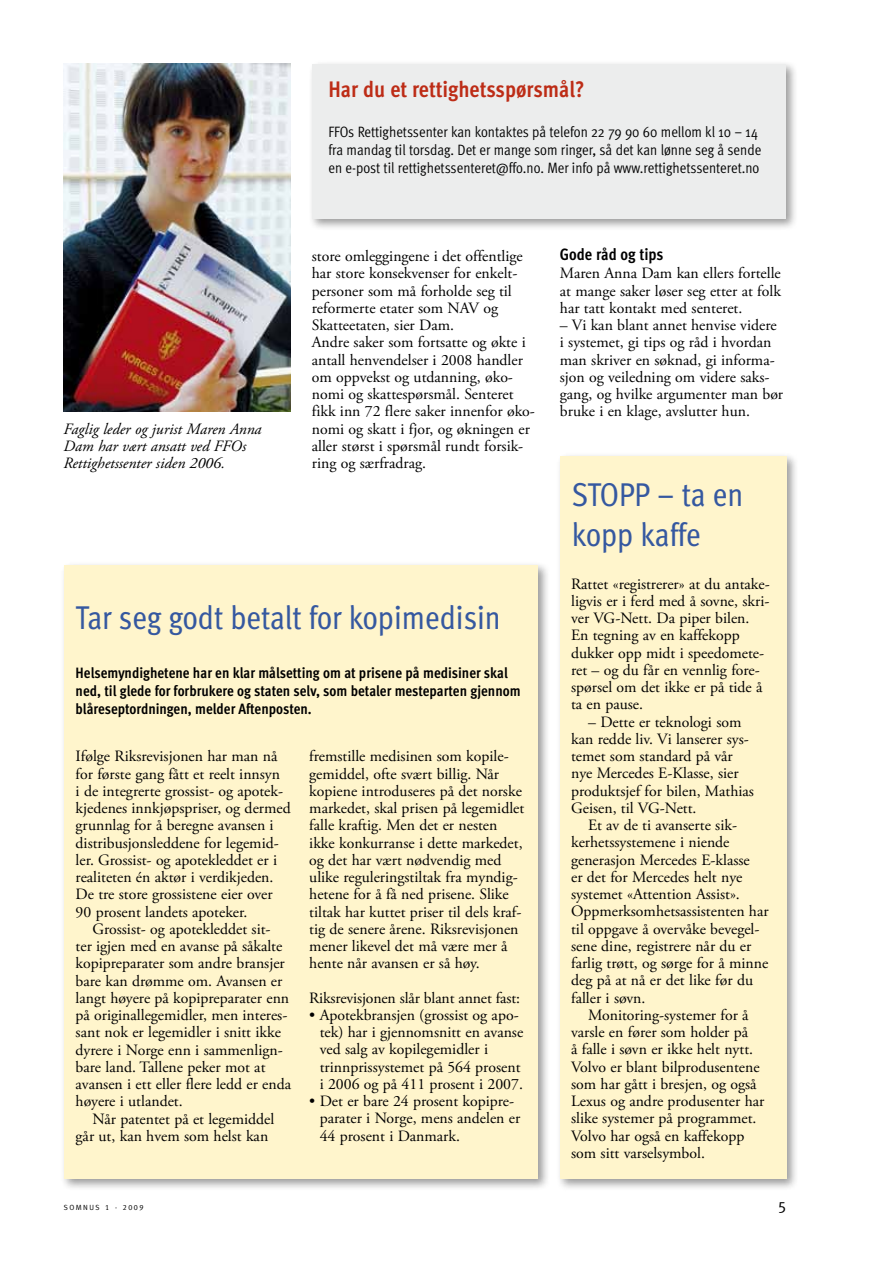
<style>
.page{position:relative;width:893px;height:1263px;background:#fff}
.page>*{position:absolute;margin:0;border:0;box-sizing:border-box;transform-origin:0 0}
.t1{font:33px/40.5px "Meta Cond";color:#3558a0}
.t2{font:700 22.5px "Meta Cond";color:#bd2c16}
.t3{font:700 16.5px "Meta Cond";color:#000}
.t4{font:15.75px/17.2px "Adobe Garamond Pro";color:#000}
.t5{font:italic 15.75px/17.2px "Adobe Garamond Pro";color:#000}
.t6{font:15.75px "Meta";color:#000}
.t7{font:15px/18px "Meta Cond Normal";color:#000}
.t8{font:700 15px/18px "Meta Cond";color:#000}
.t9{font:7.5px "Meta";letter-spacing:.2em;color:#000}
.s1{font-family:"Meta Caps"}
</style>
<div class="page">
<div style="left:60px;top:562px;width:490px;height:629px;background:#000;opacity:.4"></div>
<div style="left:64px;top:566px;width:474px;height:613px;background:#fff5cc"></div>
<div style="left:556px;top:452px;width:243px;height:739px;background:#000;opacity:.4"></div>
<div style="left:560px;top:456px;width:227px;height:723px;background:#fff5cc"></div>
<img style="left:64px;top:64px;width:227px;height:347px">
<div style="left:309px;top:61px;width:489px;height:171px;background:#000;opacity:.4"></div>
<div style="left:313px;top:65px;width:473px;height:154px;background:#eceded"></div>
<p class="t5" style="left:64px;top:420px;width:199px">Faglig leder og jurist Maren Anna<br>Dam har vært ansatt ved FFOs<br>Rettighetssenter siden 2006.</p>
<h2 class="t2" style="left:328px;top:76px;width:258px">Har du et rettighetsspørsmål?</h2>
<p class="t7" style="left:328px;top:123px;width:434px">FFOs Rettighetssenter kan kontaktes på telefon 22 79 90 60 mellom kl 10 – 14 fra mandag til torsdag. Det er mange som ringer, så det kan lønne seg å sende en e-post til rettighetssenteret@ffo.no. Mer info på www.rettighetssenteret.no</p>
<p class="t4" style="left:312px;top:248px;width:225px">store omleggingene i det offentlige har store konsekvenser for enkelt&shy;personer som må forholde seg til reformerte etater som NAV og<br>Skatteetaten, sier Dam.<br>Andre saker som fortsatte og økte i antall henvendelser i 2008 handler om oppvekst og utdanning, øko&shy;nomi og skattespørsmål. Senteret fikk inn 72 flere saker innenfor øko&shy;nomi og skatt i fjor, og økningen er aller størst i spørsmål rundt forsik&shy;ring og særfradrag.</p>
<p class="t3" style="left:560px;top:244px;width:105px">Gode råd og tips</p>
<p class="t4" style="left:560px;top:265px;width:223px;text-align:justify">Maren Anna Dam kan ellers fortelle at mange saker løser seg etter at folk har tatt kontakt med senteret.</p>
<p class="t4" style="left:560px;top:317px;width:225px">– Vi kan blant annet henvise videre i systemet, gi tips og råd i hvordan man skriver en søknad, gi informa&shy;sjon og veiledning om videre saks&shy;gang, og hvilke argumenter man bør bruke i en klage, avslutter hun.</p>
<h1 class="t1" style="left:572px;top:474px;width:173px">Stopp – ta en kopp kaffe</h1>
<h1 class="t1" style="left:76px;top:597px;width:427px">Tar seg godt betalt for kopimedisin</h1>
<p class="t8" style="left:76px;top:663px;width:447px">Helsemyndighetene har en klar målsetting om at prisene på medisiner skal ned, til glede for forbrukere og staten selv, som betaler mesteparten gjennom blåreseptordningen, melder Aftenposten.</p>
<p class="t4" style="left:76px;top:748px;width:217px">Ifølge Riksrevisjonen har man nå for første gang fått et reelt innsyn<br>i de integrerte grossist- og apotek&shy;kjedenes innkjøpspriser, og dermed grunnlag for å beregne avansen i distribusjonsleddene for legemid&shy;ler. Grossist- og apotekleddet er i realiteten én aktør i verdikjeden.<br>De tre store grossistene eier over 90 prosent landets apoteker.</p>
<p class="t4" style="left:76px;top:921px;width:217px;text-indent:17px">Grossist- og apotekleddet sit-<br>ter igjen med en avanse på såkalte kopipreparater som andre bransjer bare kan drømme om. Avansen er langt høyere på kopipreparater enn på originallegemidler, men interes&shy;sant nok er legemidler i snitt ikke dyrere i Norge enn i sammenlign&shy;bare land. Tallene peker mot at avansen i ett eller flere ledd er enda høyere i utlandet.</p>
<p class="t4" style="left:76px;top:1110px;width:200px;text-indent:17px">Når patentet på et legemiddel går ut, kan hvem som helst kan</p>
<p class="t4" style="left:309px;top:748px;width:217px">fremstille medisinen som kopile&shy;gemiddel, ofte svært billig. Når kopiene introduseres på det norske markedet, skal prisen på legemidlet falle kraftig. Men det er nesten ikke konkurranse i dette markedet, og det har vært nødvendig med ulike reguleringstiltak fra myndig&shy;hetene for å få ned prisene. Slike tiltak har kuttet priser til dels kraf&shy;tig de senere årene. Riksrevisjonen mener likevel det må være mer å hente når avansen er så høy.</p>
<p class="t4" style="left:309px;top:990px;width:212px">Riksrevisjonen slår blant annet fast:</p>
<p class="t4" style="left:320px;top:1007px;width:205px;text-indent:-10px">• Apotekbransjen (grossist og apo&shy;tek) har i gjennomsnitt en avanse ved salg av kopilegemidler i trinnprissystemet på 564 prosent i 2006 og på 411 prosent i 2007.</p>
<p class="t4" style="left:320px;top:1093px;width:202px;text-indent:-10px">• Det er bare 24 prosent kopipre&shy;parater i Norge, mens andelen er<br>44 prosent i Danmark.</p>
<p class="t4" style="left:571px;top:576px;width:200px">Rattet «registrerer» at du antake&shy;ligvis er i ferd med å sovne, skri&shy;ver VG-Nett. Da piper bilen.<br>En tegning av en kaffekopp dukker opp midt i speedomete&shy;ret – og du får en vennlig fore&shy;spørsel om det ikke er på tide å ta en pause.</p>
<p class="t4" style="left:571px;top:713px;width:184px;text-indent:17px">– Dette er teknologi som kan redde liv. Vi lanserer sys&shy;temet som standard på vår nye Mercedes E-Klasse, sier produktsjef for bilen, Mathias<br>Geisen, til VG-Nett.</p>
<p class="t4" style="left:571px;top:817px;width:199px;text-indent:17px">Et av de ti avanserte sik&shy;kerhetssystemene i niende generasjon Mercedes E-klasse<br>er det for Mercedes helt nye systemet «Attention Assist».<br>Oppmerksomhetsassistenten har til oppgave å overvåke bevegel&shy;sene dine, registrere når du er farlig trøtt, og sørge for å minne deg på at nå er det like før du faller i søvn.</p>
<p class="t4" style="left:571px;top:1007px;width:195px;text-indent:17px">Monitoring-systemer for å varsle en fører som holder på<br>å falle i søvn er ikke helt nytt.<br>Volvo er blant bilprodusentene som har gått i bresjen, og også<br>Lexus og andre produsenter har slike systemer på programmet.<br>Volvo har også en kaffekopp som sitt varselsymbol.</p>
<p class="t9" style="left:64px;top:1203px;width:81px">SOMNUS <span class="s1">1 · 2009</span></p>
<p class="t6" style="left:778px;top:1195px;width:10px">5</p>
</div>
